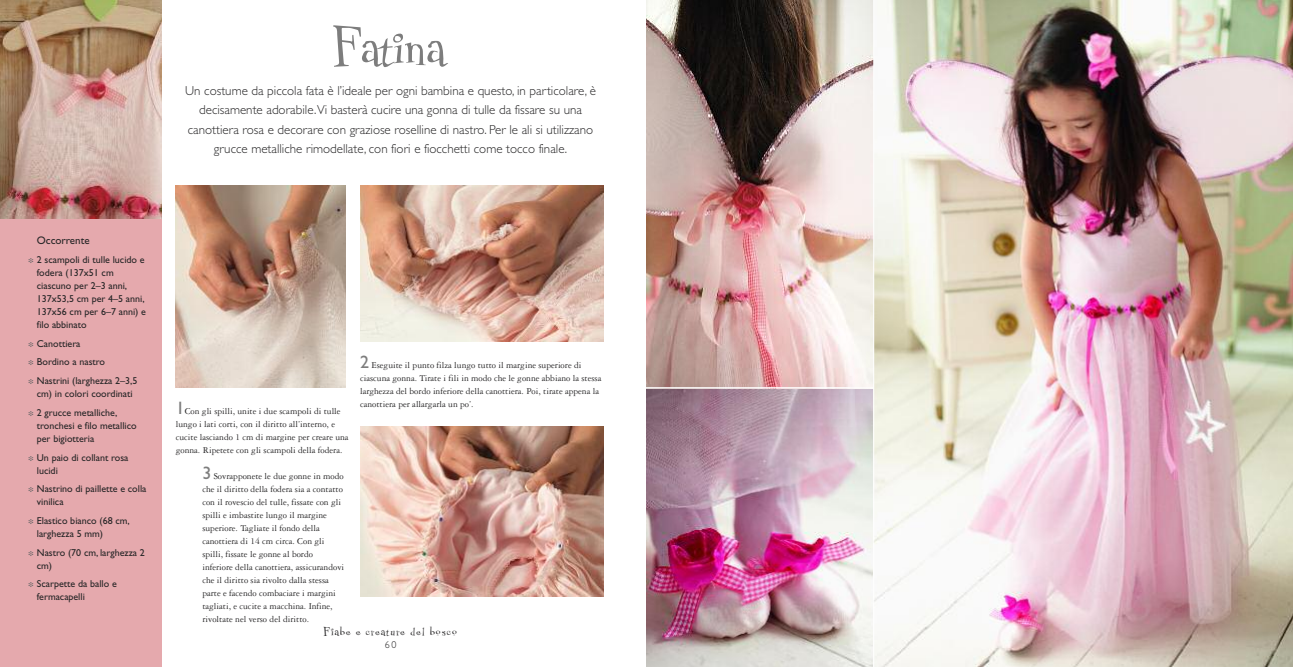
<style>
.page{position:relative;width:1293px;height:667px;background:#fff}
.page>*{position:absolute;margin:0;border:0;box-sizing:border-box;transform-origin:0 0}
.t1{font:54px "Couchlover";color:#7d7d7d}
.t2{font:300 13px/19.5px "Gill Sans";color:#272627;text-align:center}
.t3{font:12px "Couchlover";letter-spacing:.09em;color:#272627}
.t4{font:11px "Gill Sans";color:#272627}
.t5{font:10px/13px "Gill Sans";color:#272627}
.t6{font:300 10px "Gill Sans";color:#272627}
.t7{font:9.5px/13px "Garamond Three";color:#272627}
.s1{color:#686768}
.s2{font-family:"Gill Sans";font-size:18px;color:#7d7d7d}
</style>
<div class="page">
<img style="left:646px;top:0;width:647px;height:666px">
<div style="left:0;top:218px;width:162px;height:448px;background:#e5a9ad"></div>
<img style="left:0;top:0;width:162px;height:218px">
<img style="left:176px;top:185px;width:170px;height:202px">
<img style="left:360px;top:185px;width:244px;height:157px">
<img style="left:360px;top:426px;width:244px;height:169px">
<hr style="left:873px;top:0;width:1px;height:666px;background:#fff">
<hr style="left:643px;top:387px;width:230px;height:1px;background:#fff">
<h1 class="t1" style="left:335px;top:12px;width:112px">Fatina</h1>
<p class="t2" style="left:185px;top:82px;width:412px">Un costume da piccola fata è l’ideale per ogni bambina e questo, in particolare, è decisamente adorabile.Vi basterà cucire una gonna di tulle da fissare su una canottiera rosa e decorare con graziose roselline di nastro. Per le ali si utilizzano grucce metalliche rimodellate, con fiori e fiocchetti come tocco finale.</p>
<p class="t4" style="left:37px;top:236px;width:54px">Occorrente</p>
<p class="t5" style="left:37px;top:254px;width:111px;text-indent:-9px"><span class="s1">❉</span> 2 scampoli di tulle lucido e fodera (137x51 cm ciascuno per 2–3 anni,<br>137x53,5 cm per 4–5 anni,<br>137x56 cm per 6–7 anni) e filo abbinato</p>
<p class="t5" style="left:28px;top:335px;width:111px;line-height:18.7px"><span class="s1">❉</span> Canottiera<br><span class="s1">❉</span> Bordino a nastro<br><span class="s1">❉</span> Nastrini (larghezza 2–3,5</p>
<p class="t5" style="left:28px;top:385px;width:106px;line-height:18.7px;text-indent:9px">cm) in colori coordinati <span class="s1">❉</span> 2 grucce metalliche,</p>
<p class="t5" style="left:37px;top:419px;width:101px">tronchesi e filo metallico per bigiotteria</p>
<p class="t5" style="left:37px;top:451px;width:93px;text-indent:-9px"><span class="s1">❉</span> Un paio di collant rosa lucidi</p>
<p class="t5" style="left:37px;top:483px;width:111px;text-indent:-9px"><span class="s1">❉</span> Nastrino di paillette e colla vinilica</p>
<p class="t5" style="left:37px;top:514px;width:94px;text-indent:-9px"><span class="s1">❉</span> Elastico bianco (68 cm, larghezza 5 mm)</p>
<p class="t5" style="left:37px;top:546px;width:110px;text-indent:-9px"><span class="s1">❉</span> Nastro (70 cm, larghezza 2 cm)</p>
<p class="t5" style="left:37px;top:578px;width:81px;text-indent:-9px"><span class="s1">❉</span> Scarpette da ballo e fermacapelli</p>
<p class="t7" style="left:176px;top:404px;width:174px"><span class="s2">1</span>Con gli spilli, unite i due scampoli di tulle lungo i lati corti, con il diritto all’interno, e cucite lasciando 1 cm di margine per creare una gonna. Ripetete con gli scampoli della fodera.</p>
<p class="t7" style="left:202px;top:469px;width:143px"><span class="s2">3</span> Sovrapponete le due gonne in modo che il diritto della fodera sia a contatto con il rovescio del tulle, fissate con gli spilli e imbastite lungo il margine superiore. Tagliate il fondo della canottiera di 14 cm circa. Con gli spilli, fissate le gonne al bordo inferiore della canottiera, assicurandovi che il diritto sia rivolto dalla stessa parte e facendo combaciare i margini tagliati, e cucite a macchina. Infine, rivoltate nel verso del diritto.</p>
<p class="t7" style="left:360px;top:359px;width:243px"><span class="s2">2</span> Eseguite il punto filza lungo tutto il margine superiore di ciascuna gonna. Tirate i fili in modo che le gonne abbiano la stessa larghezza del bordo inferiore della canottiera. Poi, tirate appena la canottiera per allargarla un po’.</p>
<p class="t3" style="left:324px;top:623px;width:134px">Fiabe e creature del bosco</p>
<p class="t6" style="left:385px;top:640px;width:13px">60</p>
</div>
